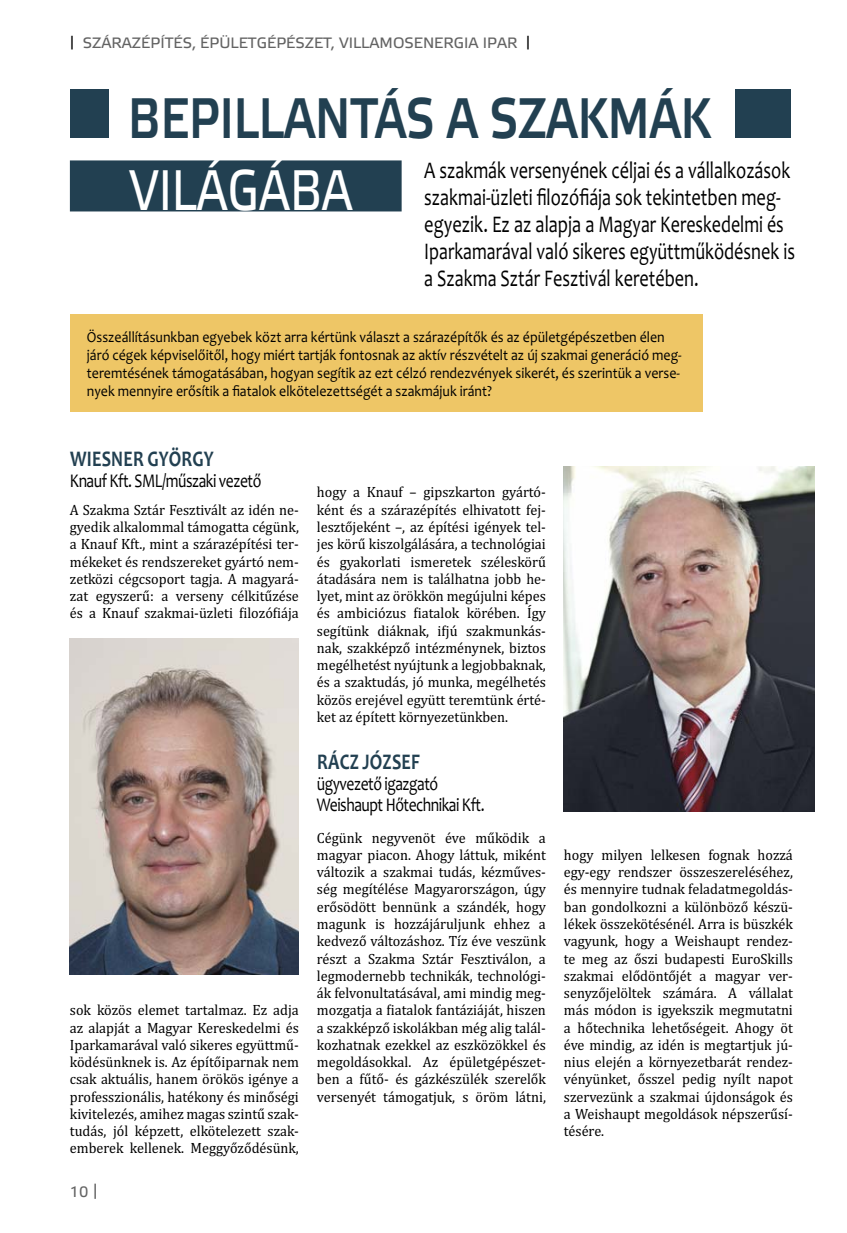
<style>
.page{position:relative;width:847px;height:1233px;background:#fff}
.page>*{position:absolute;margin:0;border:0;box-sizing:border-box;transform-origin:0 0}
.t1{font:57px "Etelka Medium Pro";color:#224051;scale:.8 1}
.t2{font:57px "Etelka Text Pro";color:#fff;scale:.8 1}
.t3{font:24px/27px "Candara";color:#000;scale:.76 1}
.t4{font:700 22.5px "Candara";letter-spacing:.01em;color:#224051;scale:.8 1}
.t5{font:19.5px/21px "Candara";letter-spacing:-.03em;color:#000;scale:.8 1}
.t6{font:15.45px/18px "Candara";color:#000;scale:.9 1}
.t7{font:15px/17.2px "Cambria";color:#000;text-align:justify;scale:.95 1}
.t8{font:15px "Etelka Text Pro";color:#636363}
.s1{font-size:13.5px;color:#000}
</style>
<div class="page">
<div style="left:70px;top:160px;width:332px;height:51px;background:#224051"></div>
<div style="left:70px;top:314px;width:632px;height:97px;background:#eec666"></div>
<img style="left:70px;top:638px;width:229px;height:336px">
<img style="left:564px;top:467px;width:251px;height:344px">
<div style="left:735px;top:89px;width:56px;height:49px;background:#224051"></div>
<div style="left:70px;top:89px;width:38px;height:49px;background:#224051"></div>
<p class="t8" style="left:70px;top:37px;width:462px"><span class="s1">|</span> SZÁRAZÉPÍTÉS, ÉPÜLETGÉPÉSZET, VILLAMOSENERGIA IPAR <span class="s1">|</span></p>
<h1 class="t1" style="left:128px;top:97px;width:730px">BEPILLANTÁS A SZAKMÁK</h1>
<h1 class="t2" style="left:129px;top:169px;width:281px">VILÁGÁBA</h1>
<h2 class="t3" style="left:424px;top:159px;width:489px">A szakmák versenyének céljai és a vállal kozások szakmai-üzleti filozófiája sok tekintetben meg&shy;egyezik. Ez az alapja a Magyar Kereskedelmi és Iparkamarával való sikeres együttműködésnek is a Szakma Sztár Fesztivál keretében.</h2>
<p class="t6" style="left:87px;top:329px;width:662px">Összeállításunkban egyebek közt arra kértünk választ a szárazépítők és az épületgépészetben élen járó cégek képviselőitől, hogy miért tartják fontosnak az aktív részvételt az új szakmai generáció meg&shy;teremtésének támogatásában, hogyan segítik az ezt célzó rendezvények sikerét, és szerintük a verse&shy;nyek mennyire erősítik a fiatalok elkötelezettségét a szakmájuk iránt?</p>
<h3 class="t4" style="left:70px;top:450px;width:181px">WIESNER GYÖRGY</h3>
<h3 class="t5" style="left:70px;top:472px;width:241px">Knauf Kft. SML/műszaki vezető</h3>
<p class="t7" style="left:70px;top:502px;width:243px">A Szakma Sztár Fesztivált az idén ne&shy;gyedik alkalommal támogatta cégünk, a Knauf Kft., mint a szárazépítési ter&shy;mékeket és rendszereket gyártó nem&shy;zetközi cégcsoport tagja. A magyará&shy;zat egyszerű: a verseny célkitűzése és a Knauf szakmai-üzleti -ilozó-iája</p>
<p class="t7" style="left:70px;top:1002px;width:243px">sok közös elemet tartalmaz. Ez adja az alapját a Magyar Kereskedelmi és Iparkamarával való sikeres együttmű&shy;ködésünknek is. Az építőiparnak nem csak aktuális, hanem örökös igénye a professzionális, hatékony és minőségi kivitelezés, amihez magas szintű szak&shy;tudás, jól képzett, elkötelezett szak&shy;emberek kellenek. Meggyőződésünk,</p>
<p class="t8" style="left:70px;top:1185px;width:29px">10 |</p>
<p class="t7" style="left:317px;top:485px;width:243px">hogy a Knauf – gipszkarton gyártó&shy;ként és a szárazépítés elhivatott fej&shy;lesztőjeként –, az építési igények tel&shy;jes körű kiszolgálására, a technológiai és gyakorlati ismeretek széleskörű átadására nem is találhatna jobb he&shy;lyet, mint az örökkön megújulni képes és ambiciózus -iatalok körében. Így segítünk diáknak, i-jú szakmunkás&shy;nak, szakképző intézménynek, biztos megélhetést nyújtunk a legjobbaknak, és a szaktudás, jó munka, megélhetés közös erejével együtt teremtünk érté&shy;ket az épített környezetünkben.</p>
<h3 class="t4" style="left:317px;top:753px;width:130px">RÁCZ JÓZSEF</h3>
<h3 class="t5" style="left:317px;top:775px;width:211px">ügyvezető igazgató<br>Weishaupt Hőtechnikai Kft.</h3>
<p class="t7" style="left:317px;top:830px;width:243px">Cégünk negyvenöt éve működik a magyar piacon. Ahogy láttuk, miként változik a szakmai tudás, kézműves&shy;ség megítélése Magyarországon, úgy erősödött bennünk a szándék, hogy magunk is hozzájáruljunk ehhez a kedvező változáshoz. Tíz éve veszünk részt a Szakma Sztár Fesztiválon, a legmodernebb technikák, technológi&shy;ák felvonultatásával, ami mindig meg&shy;mozgatja a -iatalok fantáziáját, hiszen a szakképző iskolákban még alig talál&shy;kozhatnak ezekkel az eszközökkel és megoldásokkal. Az épületgépészet&shy;ben a fűtő- és gázkészülék szerelők versenyét támogatjuk, s öröm látni,</p>
<p class="t7" style="left:564px;top:847px;width:243px">hogy milyen lelkesen fognak hozzá egy-egy rendszer összeszereléséhez, és mennyire tudnak feladatmegoldás&shy;ban gondolkozni a különböző készü&shy;lékek összekötésénél. Arra is büszkék vagyunk, hogy a Weishaupt rendez&shy;te meg az őszi budapesti EuroSkills szakmai elődöntőjét a magyar ver&shy;senyzőjelöltek számára. A vállalat más módon is igyekszik megmutatni a hőtechnika lehetőségeit. Ahogy öt éve mindig, az idén is megtartjuk jú&shy;nius elején a környezetbarát rendez&shy;vényünket, ősszel pedig nyílt napot szervezünk a szakmai újdonságok és a Weishaupt megoldások népszerűsí&shy;tésére.</p>
</div>
